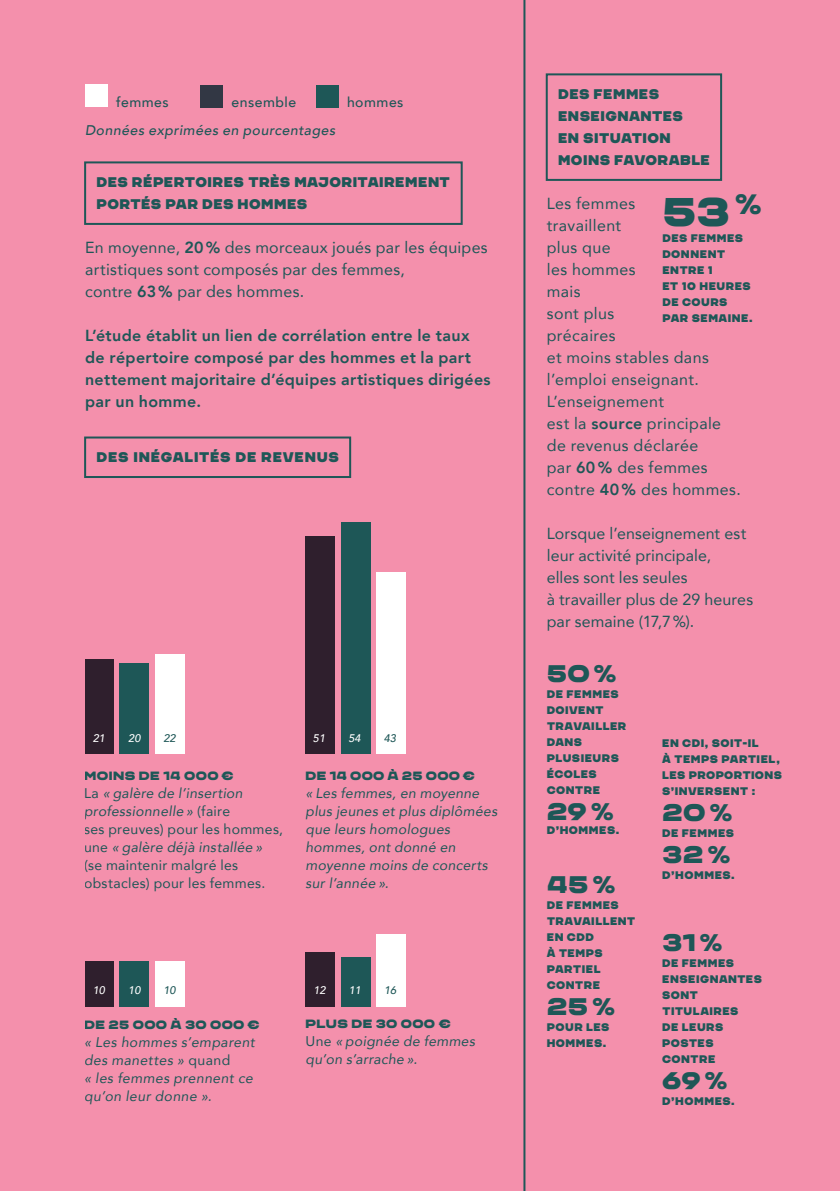
<style>
.page{position:relative;width:840px;height:1191px;background:#fff}
.page>*{position:absolute;margin:0;border:0;box-sizing:border-box;transform-origin:0 0}
.tecte_courant_chiffre_clé{font:expanded 40px "CHANEY";color:#1e5757}
.tecte_courant_chiffre_clé-2{font:expanded 24px "CHANEY";letter-spacing:.005em;color:#1e5757}
._2023_fonction_auteur_citation{font:16px/22px "Avenir";letter-spacing:.01em;color:#1e5757}
.sous-titre_bleu_marine{font:16px/22px "Avenir";letter-spacing:.025em;color:#1e5757}
._2023_fonction_auteur_citation-2{font:800 16px/22px "Avenir";letter-spacing:.02em;color:#1e5757}
.t1{font:italic 14px/18px "Avenir";letter-spacing:.02em;color:#1e5757}
.t2{font:14px/18px "Avenir";letter-spacing:.02em;color:#1e5757}
._2023_SOUSTITRE_vert{font:14px/22px "CHANEY";letter-spacing:.03em;color:#1e5757}
.légende_verte{font:italic 500 14px "Avenir";letter-spacing:.035em;color:#1e5757}
._2023_SOUSTITRE_vert-2{font:14px "CHANEY";letter-spacing:.05em;color:#1e5757}
.légende_verte-2{font:500 14px "Avenir";letter-spacing:.035em;color:#1e5757}
.t3{font:expanded 12px "CHANEY";letter-spacing:.025em;color:#1e5757}
.tecte_courant_chiffre_clé-3{font:11px/16px "CHANEY";letter-spacing:.04em;color:#1e5757}
.t4{font:italic 500 11px "Avenir";color:#fff}
.t5{font:italic 500 11px "Avenir";color:#1e5757}
.s1{font-weight:800}
.s2{font-style:italic}
.s3{font-style:normal}
</style>
<div class="page">
<div style="left:0;top:0;width:839px;height:1191px;background:#f490ac"></div>
<div style="left:545px;top:73px;width:176px;height:108px;border:2px solid #1e5757"></div>
<hr style="left:523px;top:0;width:2px;height:1191px;background:#1e5757">
<div style="left:84px;top:161px;width:378px;height:64px;border:2px solid #1e5757"></div>
<div style="left:84px;top:436px;width:267px;height:42px;border:2px solid #1e5757"></div>
<div style="left:376px;top:572px;width:30px;height:181px;background:#fff"></div>
<div style="left:341px;top:522px;width:29px;height:231px;background:#1e5757"></div>
<div style="left:305px;top:536px;width:30px;height:217px;background:#2f1f2d"></div>
<div style="left:155px;top:654px;width:29px;height:99px;background:#fff"></div>
<div style="left:119px;top:663px;width:30px;height:90px;background:#1e5757"></div>
<div style="left:85px;top:659px;width:29px;height:94px;background:#2f1f2d"></div>
<div style="left:376px;top:934px;width:30px;height:72px;background:#fff"></div>
<div style="left:341px;top:956px;width:29px;height:50px;background:#1e5757"></div>
<div style="left:305px;top:952px;width:30px;height:54px;background:#2f1f2d"></div>
<div style="left:155px;top:961px;width:30px;height:45px;background:#fff"></div>
<div style="left:119px;top:961px;width:30px;height:45px;background:#1e5757"></div>
<div style="left:85px;top:961px;width:29px;height:45px;background:#2f1f2d"></div>
<div style="left:85px;top:84px;width:23px;height:23px;background:#fff"></div>
<div style="left:200px;top:85px;width:23px;height:22px;background:#323744"></div>
<div style="left:316px;top:85px;width:22px;height:22px;background:#1e5757"></div>
<p class="légende_verte-2" style="left:116px;top:90px;width:54px">femmes</p>
<p class="légende_verte-2" style="left:231px;top:90px;width:66px">ensemble</p>
<p class="légende_verte-2" style="left:347px;top:90px;width:58px">hommes</p>
<p class="légende_verte" style="left:85px;top:122px;width:252px">Données exprimées en pourcentages</p>
<p class="_2023_SOUSTITRE_vert" style="left:96px;top:171px;width:355px">DES RÉPERTOIRES TRÈS MAJORITAIREMENT<br>PORTÉS PAR DES HOMMES</p>
<p class="_2023_fonction_auteur_citation" style="left:85px;top:236px;width:404px">En moyenne, <span class="s1">20%</span> des morceaux joués par les équipes artistiques sont composés par des femmes,<br>contre <span class="s1">63%</span> par des hommes.</p>
<p class="_2023_fonction_auteur_citation-2" style="left:85px;top:324px;width:407px">L’étude établit un lien de corrélation entre le taux de répertoire composé par des hommes et la part nettement majoritaire d’équipes artistiques dirigées par un homme.</p>
<p class="_2023_SOUSTITRE_vert-2" style="left:96px;top:448px;width:244px">DES INÉGALITÉS DE REVENUS</p>
<p class="t4" style="left:93px;top:731px;width:14px">21</p>
<p class="t4" style="left:128px;top:731px;width:14px">20</p>
<p class="t5" style="left:163px;top:731px;width:14px">22</p>
<p class="t3" style="left:84px;top:768px;width:151px">MOINS DE 14 000 €</p>
<p class="t2" style="left:84px;top:783px;width:200px">La <span class="s2">« galère de l’insertion professionnelle »</span> (faire<br>ses preuves) pour les hommes, une <span class="s2">« galère déjà installée » </span>(se maintenir malgré les obstacles) pour les femmes.</p>
<p class="t4" style="left:313px;top:731px;width:14px">51</p>
<p class="t4" style="left:348px;top:731px;width:14px">54</p>
<p class="t5" style="left:383px;top:731px;width:14px">43</p>
<p class="t3" style="left:305px;top:768px;width:171px">DE 14 000 À 25 000 €</p>
<p class="t1" style="left:305px;top:784px;width:193px">« Les femmes, en moyenne plus jeunes et plus diplômées que leurs homologues hommes, ont donné en moyenne moins de concerts sur l’année ».</p>
<p class="t4" style="left:93px;top:984px;width:14px">10</p>
<p class="t4" style="left:128px;top:984px;width:14px">10</p>
<p class="t5" style="left:163px;top:984px;width:14px">10</p>
<p class="t3" style="left:84px;top:1017px;width:177px">DE 25 000 À 30 000 €</p>
<p class="t1" style="left:84px;top:1033px;width:172px">« Les hommes s’emparent des manettes » <span class="s3">quand<br></span>« les femmes prennent ce qu’on leur donne ».</p>
<p class="t4" style="left:313px;top:984px;width:14px">12</p>
<p class="t4" style="left:348px;top:984px;width:14px">11</p>
<p class="t5" style="left:384px;top:984px;width:14px">16</p>
<p class="t3" style="left:305px;top:1016px;width:147px">PLUS DE 30 000 €</p>
<p class="t1" style="left:305px;top:1032px;width:171px"><span class="s3">Une</span> « poignée de femmes qu’on s’arrache ».</p>
<p class="_2023_SOUSTITRE_vert" style="left:557px;top:83px;width:153px">DES FEMMES<br>ENSEIGNANTES<br>EN SITUATION<br>MOINS FAVORABLE</p>
<p class="sous-titre_bleu_marine" style="left:546px;top:192px;width:195px">Les femmes<br>travaillent<br>plus que<br>les hommes<br>mais<br>sont plus<br>précaires<br>et moins stables dans l’emploi enseignant.<br>L’enseignement<br>est la <span class="s1">source</span> principale de revenus déclarée<br>par <span class="s1">60%</span> des femmes contre <span class="s1">40%</span> des hommes.</p>
<p class="_2023_fonction_auteur_citation" style="left:546px;top:522px;width:208px">Lorsque l’enseignement est leur activité principale,<br>elles sont les seules<br>à travailler plus de 29 heures par semaine (17,7%).</p>
<p class="tecte_courant_chiffre_clé" style="left:662px;top:187px;width:101px">53<sup>%</sup></p>
<p class="tecte_courant_chiffre_clé-3" style="left:662px;top:230px;width:92px">DES FEMMES<br>DONNENT<br>ENTRE 1<br>ET 10 HEURES<br>DE COURS<br>PAR SEMAINE.</p>
<p class="tecte_courant_chiffre_clé-2" style="left:546px;top:659px;width:72px">50%</p>
<p class="tecte_courant_chiffre_clé-3" style="left:546px;top:686px;width:81px">DE FEMMES<br>DOIVENT<br>TRAVAILLER<br>DANS<br>PLUSIEURS<br>ÉCOLES<br>CONTRE</p>
<p class="tecte_courant_chiffre_clé-2" style="left:546px;top:797px;width:69px">29%</p>
<p class="tecte_courant_chiffre_clé-3" style="left:546px;top:821px;width:74px">D’HOMMES.</p>
<p class="tecte_courant_chiffre_clé-2" style="left:546px;top:869px;width:71px">45%</p>
<p class="tecte_courant_chiffre_clé-3" style="left:546px;top:896px;width:90px">DE FEMMES<br>TRAVAILLENT<br>EN CDD<br>À TEMPS<br>PARTIEL<br>CONTRE</p>
<p class="tecte_courant_chiffre_clé-2" style="left:546px;top:991px;width:70px">25%</p>
<p class="tecte_courant_chiffre_clé-3" style="left:546px;top:1018px;width:64px">POUR LES<br>HOMMES.</p>
<p class="tecte_courant_chiffre_clé-3" style="left:661px;top:735px;width:121px">EN CDI, SOIT-IL<br>À TEMPS PARTIEL,<br>LES PROPORTIONS<br>S’INVERSENT :</p>
<p class="tecte_courant_chiffre_clé-2" style="left:661px;top:798px;width:72px">20%</p>
<p class="tecte_courant_chiffre_clé-3" style="left:661px;top:825px;width:73px">DE FEMMES</p>
<p class="tecte_courant_chiffre_clé-2" style="left:661px;top:840px;width:70px">32%</p>
<p class="tecte_courant_chiffre_clé-3" style="left:661px;top:867px;width:74px">D’HOMMES.</p>
<p class="tecte_courant_chiffre_clé-2" style="left:661px;top:928px;width:62px">31%</p>
<p class="tecte_courant_chiffre_clé-3" style="left:661px;top:955px;width:101px">DE FEMMES<br>ENSEIGNANTES<br>SONT<br>TITULAIRES<br>DE LEURS<br>POSTES<br>CONTRE</p>
<p class="tecte_courant_chiffre_clé-2" style="left:661px;top:1066px;width:67px">69%</p>
<p class="tecte_courant_chiffre_clé-3" style="left:661px;top:1093px;width:74px">D’HOMMES.</p>
</div>
